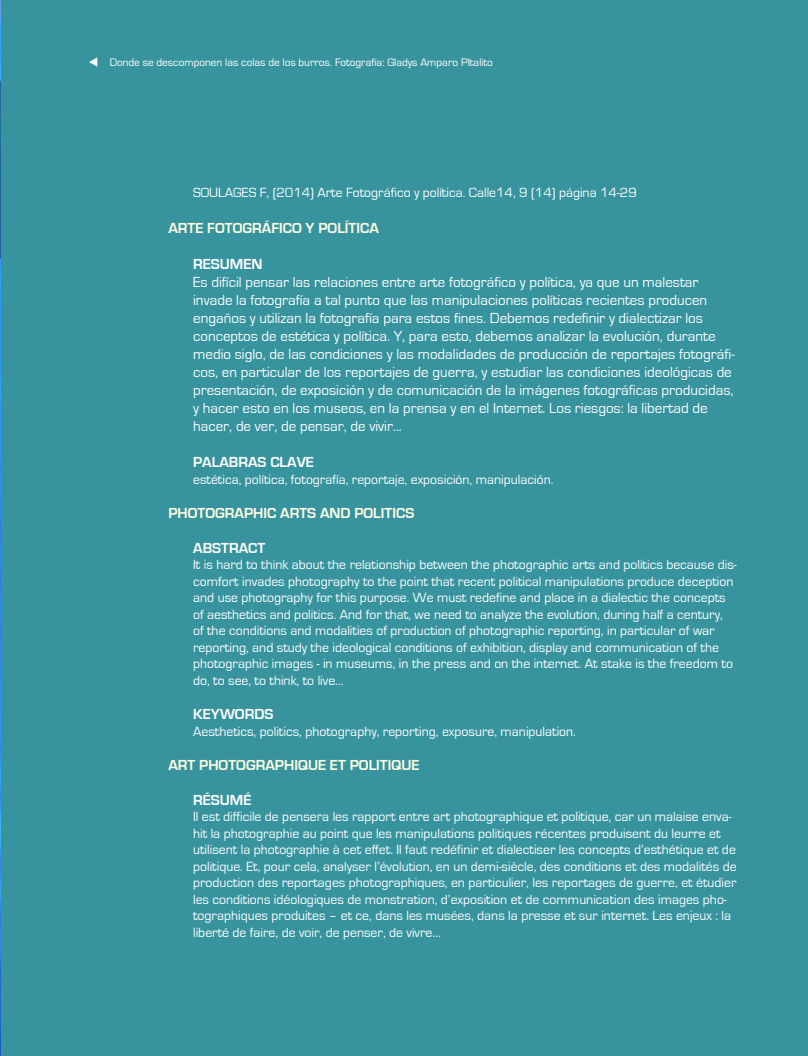
<style>
.page{position:relative;width:808px;height:1056px;background:#37949f}
.page>*{position:absolute;margin:0;border:0;box-sizing:border-box;transform-origin:0 0}
.TRADUCCIÓN_subtitulo{font:15px/18px "Eurostile";color:#fff}
.TRADUCCIÓN_Títulos{font:700 15px "Eurostile";color:#fffce1}
.TRADUCCIÓN_subtitulo-2{font:700 15px "Eurostile";color:#fff}
.TRADUCCIÓN_Txt_basic{font:13.75px/16.5px "Eurostile";color:#fff}
.Créditos_fotos{font:11.25px "Eurostile";color:#fff}
</style>
<div class="page">
<img style="left:0;top:0;width:1px;height:1056px">
<p class="Créditos_fotos" style="left:89px;top:56px;width:406px">▼ Donde se descomponen las colas de los burros. Fotografía: Gladys Amparo PItalito</p>
<p class="TRADUCCIÓN_Txt_basic" style="left:193px;top:184px;width:445px">SOULAGES F, (2014) Arte Fotográfico y política. Calle14, 9 (14) página 14-29</p>
<p class="TRADUCCIÓN_Títulos" style="left:168px;top:220px;width:212px">ARTE FOTOGRÁFICO Y POLÍTICA</p>
<p class="TRADUCCIÓN_subtitulo-2" style="left:193px;top:256px;width:71px">RESUMEN</p>
<p class="TRADUCCIÓN_subtitulo" style="left:193px;top:273px;width:543px">Es difícil pensar las relaciones entre arte fotográfico y política, ya que un malestar invade la fotografía a tal punto que las manipulaciones políticas recientes producen engaños y utilizan la fotografía para estos fines. Debemos redefinir y dialectizar los conceptos de estética y política. Y, para esto, debemos analizar la evolución, durante medio siglo, de las condiciones y las modalidades de producción de reportajes fotográfi&shy;cos, en particular de los reportajes de guerra, y estudiar las condiciones ideológicas de presentación, de exposición y de comunicación de la imágenes fotográficas producidas, y hacer esto en los museos, en la prensa y en el Internet. Los riesgos: la libertad de hacer, de ver, de pensar, de vivir...</p>
<p class="TRADUCCIÓN_subtitulo-2" style="left:193px;top:454px;width:122px">PALABRAS CLAVE</p>
<p class="TRADUCCIÓN_Txt_basic" style="left:193px;top:471px;width:362px">estética, política, fotografía, reportaje, exposición, manipulación.</p>
<p class="TRADUCCIÓN_Títulos" style="left:168px;top:505px;width:248px">PHOTOGRAPHIC ARTS AND POLITICS</p>
<p class="TRADUCCIÓN_subtitulo-2" style="left:193px;top:539px;width:74px">ABSTRACT</p>
<p class="TRADUCCIÓN_Txt_basic" style="left:193px;top:556px;width:545px">It is hard to think about the relationship between the photographic arts and politics because dis&shy;comfort invades photography to the point that recent political manipulations produce deception and use photography for this purpose. We must redefine and place in a dialectic the concepts of aesthetics and politics. And for that, we need to analyze the evolution, during half a century, of the conditions and modalities of production of photographic reporting, in particular of war reporting, and study the ideological conditions of exhibition, display and communication of the photographic images - in museums, in the press and on the internet. At stake is the freedom to do, to see, to think, to live...</p>
<p class="TRADUCCIÓN_subtitulo-2" style="left:193px;top:706px;width:82px">KEYWORDS</p>
<p class="TRADUCCIÓN_Txt_basic" style="left:193px;top:723px;width:384px">Aesthetics, politics, photography, reporting, exposure, manipulation.</p>
<p class="TRADUCCIÓN_Títulos" style="left:168px;top:757px;width:253px">ART PHOTOGRAPHIQUE ET POLITIQUE</p>
<p class="TRADUCCIÓN_subtitulo-2" style="left:193px;top:791px;width:60px">RÉSUMÉ</p>
<p class="TRADUCCIÓN_Txt_basic" style="left:193px;top:808px;width:545px">Il est difficile de pensera les rapport entre art photographique et politique, car un malaise enva&shy;hit la photographie au point que les manipulations politiques récentes produisent du leurre et utilisent la photographie à cet effet. Il faut redéfinir et dialectiser les concepts d’esthétique et de politique. Et, pour cela, analyser l’évolution, en un demi-siècle, des conditions et des modalités de production des reportages photographiques, en particulier, les reportages de guerre, et étudier les conditions idéologiques de monstration, d’exposition et de communication des images pho&shy;tographiques produites – et ce, dans les musées, dans la presse et sur internet. Les enjeux : la liberté de faire, de voir, de penser, de vivre…</p>
</div>
